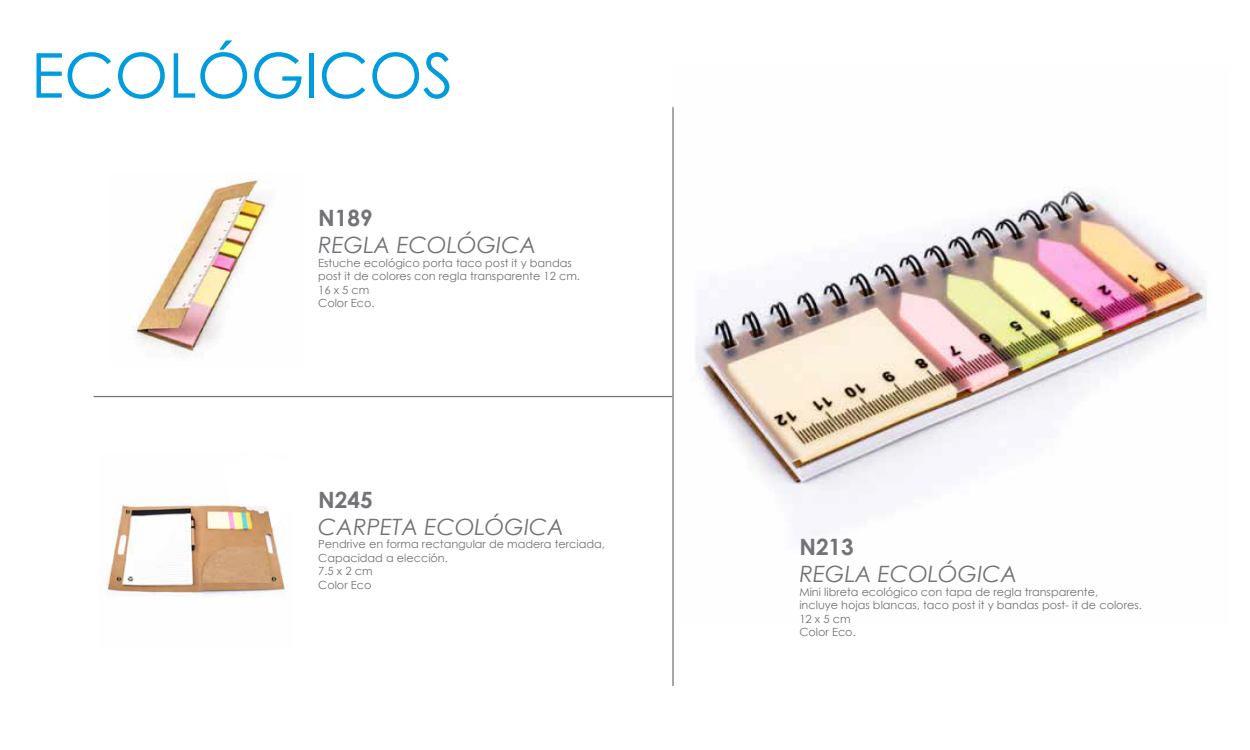
<style>
.page{position:relative;width:1250px;height:750px;background:#fff}
.page>*{position:absolute;margin:0;border:0;box-sizing:border-box;transform-origin:0 0}
.t1{font:61.88px "Century Gothic";color:#009cde}
.t2{font:italic 22.5px "Century Gothic";color:#727277}
.t3{font:700 22.5px "Century Gothic";color:#727277}
.t4{font:11.25px/13.5px "Century Gothic";color:#727277}
</style>
<div class="page">
<img style="left:101px;top:500px;width:185px;height:97px">
<svg style="left:224px;top:500px;width:62px;height:28px"></svg>
<img style="left:694px;top:187px;width:517px;height:347px">
<hr style="left:94px;top:396px;width:578px;height:1px;background:#727277">
<img style="left:132px;top:180px;width:137px;height:180px">
<hr style="left:672px;top:107px;width:2px;height:579px;background:#727277">
<h1 class="t1" style="left:31px;top:38px;width:424px">ECOLÓGICOS</h1>
<h2 class="t3" style="left:318px;top:204px;width:56px">N189</h2>
<h2 class="t2" style="left:318px;top:231px;width:220px">REGLA ECOLÓGICA</h2>
<p class="t4" style="left:318px;top:256px;width:263px">Estuche ecológico porta taco post it y bandas post it de colores con regla transparente 12 cm.<br>16 x 5 cm<br>Color Eco.</p>
<h2 class="t3" style="left:318px;top:485px;width:56px">N245</h2>
<h2 class="t2" style="left:318px;top:513px;width:247px">CARPETA ECOLÓGICA</h2>
<p class="t4" style="left:318px;top:537px;width:288px">Pendrive en forma rectangular de madera terciada,<br>Capacidad a elección.<br>7.5 x 2 cm<br>Color Eco</p>
<h2 class="t3" style="left:799px;top:533px;width:56px">N213</h2>
<h2 class="t2" style="left:799px;top:561px;width:220px">REGLA ECOLÓGICA</h2>
<p class="t4" style="left:799px;top:585px;width:344px">Mini libreta ecológico con tapa de regla transparente,<br>incluye hojas blancas, taco post it y bandas post- it de colores.<br>12 x 5 cm<br>Color Eco.</p>
</div>
